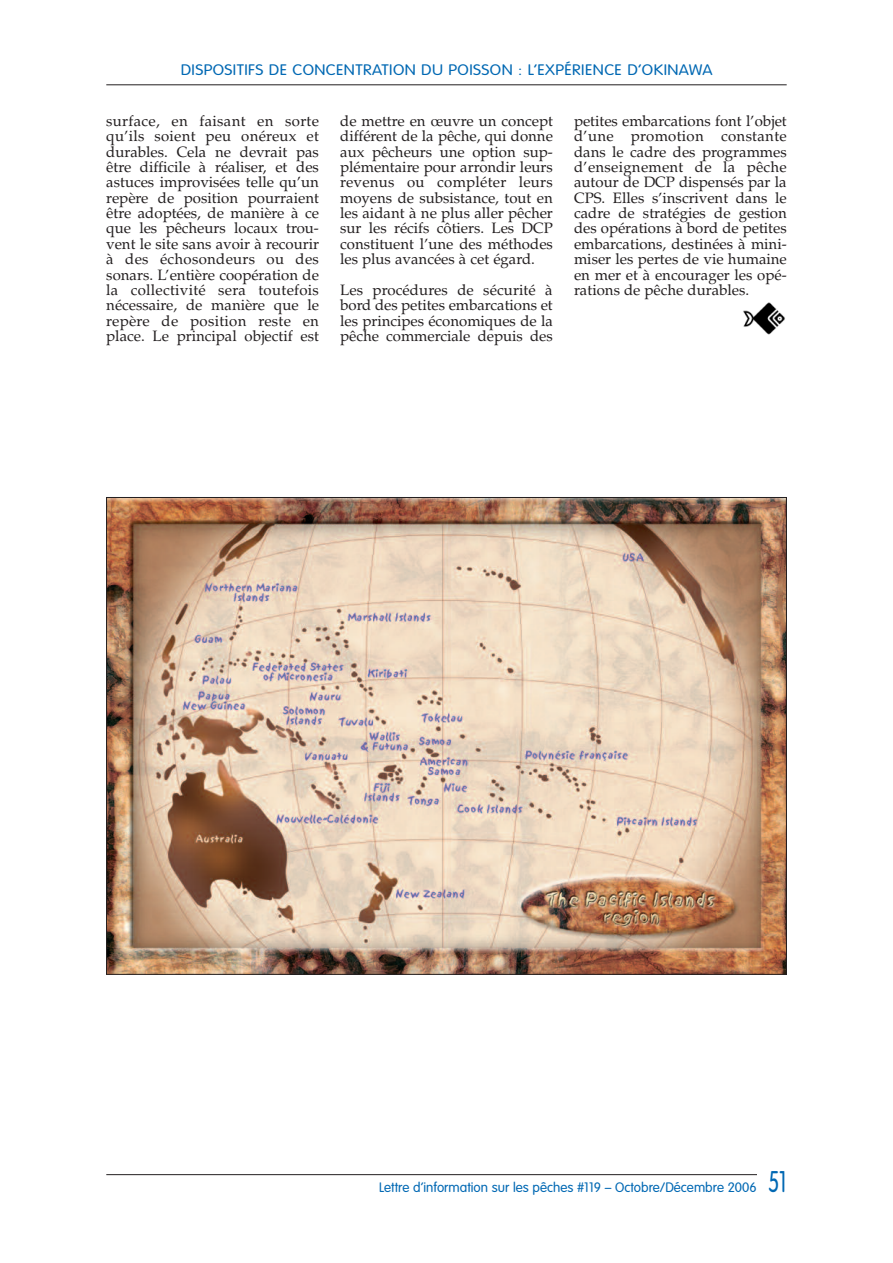
<style>
.page{position:relative;width:893px;height:1263px;background:#fff}
.page>*{position:absolute;margin:0;border:0;box-sizing:border-box;transform-origin:0 0}
.t1{font:15px/15.3px "Palatino";color:#231f20;text-align:justify}
.t2{font:300 15px "VAG Rounded";letter-spacing:.025em;color:#0168b3;scale:1.1 1}
.t3{font:300 13.5px "VAG Rounded";color:#0168b3}
.s1{font-size:29.4px}
</style>
<div class="page">
<hr style="left:106px;top:1174px;width:681px;height:1px;background:#231f20">
<div style="left:757px;top:1162px;width:30px;height:44px;background:#fff"></div>
<hr style="left:106px;top:84px;width:681px;height:1px;background:#231f20">
<img style="left:743px;top:302px;width:42px;height:33px">
<img style="left:108px;top:499px;width:677px;height:473px">
<p class="t2" style="left:181px;top:64px;width:485px">DISPOSITIFS DE CONCENTRATION DU POISSON : L’EXPÉRIENCE D’OKINAWA</p>
<p class="t1" style="left:106px;top:113px;width:214px">surface, en faisant en sorte qu’ils soient peu onéreux et durables. Cela ne devrait pas être difficile à réaliser, et des astuces improvisées telle qu’un repère de position pourraient être adoptées, de manière à ce que les pêcheurs locaux trou&shy;vent le site sans avoir à recourir à des échosondeurs ou des sonars. L’entière coopération de la collectivité sera toutefois nécessaire, de manière que le repère de position reste en place. Le principal objectif est</p>
<p class="t1" style="left:340px;top:113px;width:214px">de mettre en œuvre un concept différent de la pêche, qui donne aux pêcheurs une option sup&shy;plémentaire pour arrondir leurs revenus ou compléter leurs moyens de subsistance, tout en les aidant à ne plus aller pêcher sur les récifs côtiers. Les DCP constituent l’une des méthodes les plus avancées à cet égard.</p>
<p class="t1" style="left:574px;top:113px;width:214px">petites embarcations font l’objet d’une promotion constante dans le cadre des programmes d’enseignement de la pêche autour de DCP dispensés par la CPS. Elles s’inscrivent dans le cadre de stratégies de gestion des opérations à bord de petites embarcations, destinées à mini&shy;miser les pertes de vie humaine en mer et à encourager les opé&shy;rations de pêche durables.</p>
<p class="t1" style="left:340px;top:282px;width:214px">Les procédures de sécurité à bord des petites embarcations et les principes économiques de la pêche commerciale depuis des</p>
<p class="t3" style="left:379px;top:1181px;width:409px">Lettre d’information sur les pêches #119 – Octobre/Décembre 2006 <span class="s1">51</span></p>
</div>
